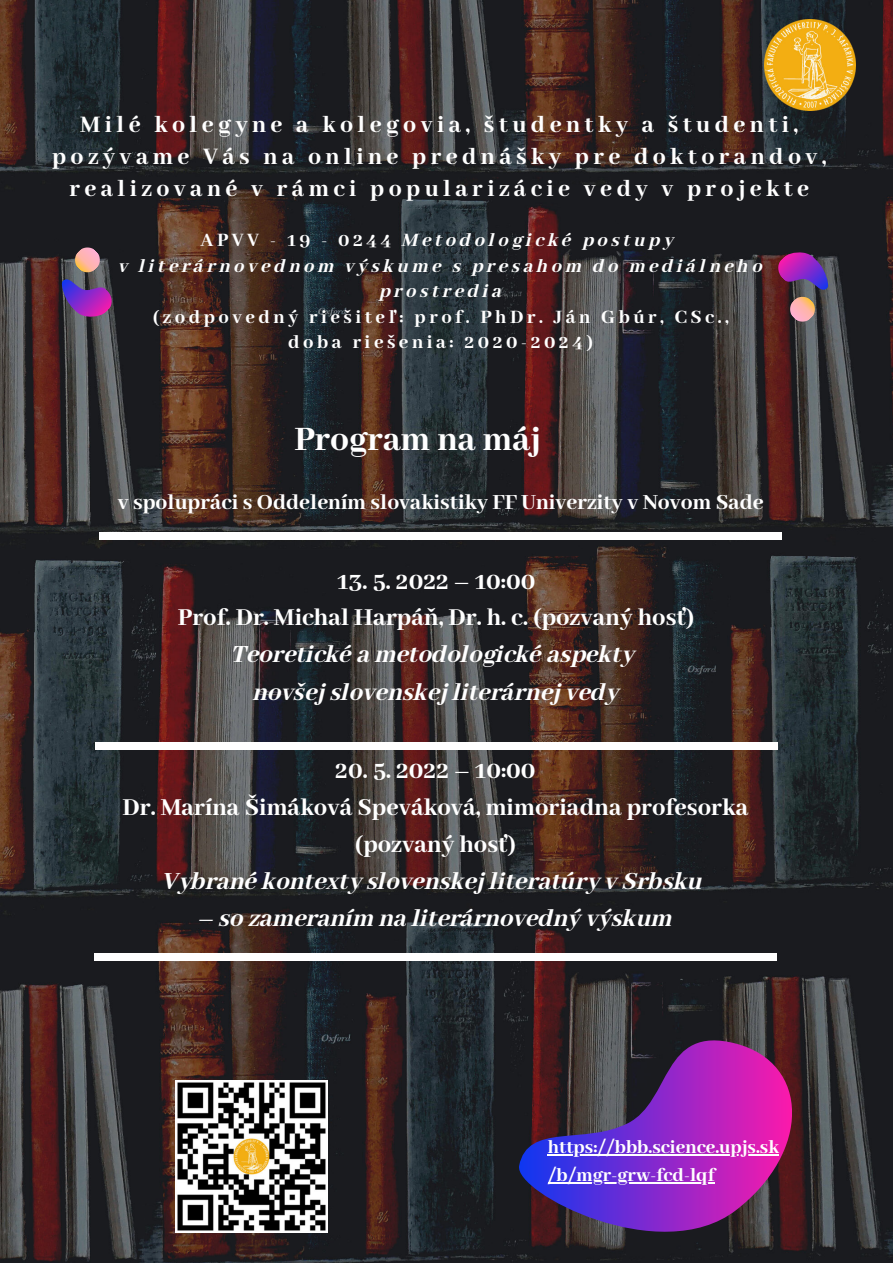
<style>
.page{position:relative;width:893px;height:1263px;background:#fff}
.page>*{position:absolute;margin:0;border:0;box-sizing:border-box;transform-origin:0 0}
.t1{font:800 37.28px "Abhaya Libre";color:#fff}
.t2{font:26.92px/37.1px "CA Generated";color:#fff;text-align:center}
.t3{font:800 26.47px/36.6px "Abhaya Libre";color:#fff;text-align:center}
.t4{font:800 25.8px/31.8px "Abhaya Libre";letter-spacing:.17em;color:#fff;text-align:center}
.t5{font:800 23.48px "Abhaya Libre";color:#fff}
.t6{font:800 20.62px/28.7px "Abhaya Libre";color:#fff}
.t7{font:20.55px/25.4px "CA Generated";letter-spacing:.17em;color:#fff;text-align:center}
.t8{font:800 20.55px/25.4px "Abhaya Libre";letter-spacing:.17em;color:#fff;text-align:center}
.s1{font-family:"Abhaya Libre";font-weight:800}
</style>
<div class="page">
<img style="left:0;top:0;width:893px;height:1263px">
<div style="left:99px;top:532px;width:683px;height:8px;background:#fff"></div>
<svg style="left:519px;top:1040px;width:273px;height:192px;background:#73298a"></svg>
<div style="left:95px;top:742px;width:683px;height:8px;background:#fff"></div>
<img style="left:764px;top:19px;width:91px;height:91px">
<svg style="left:58px;top:247px;width:59px;height:72px;background:#6b4572"></svg>
<svg style="left:773px;top:250px;width:58px;height:72px;background:#75406d"></svg>
<img style="left:175px;top:1080px;width:152px;height:152px">
<hr style="left:548px;top:1154px;width:231px;height:1px;background:#fff">
<hr style="left:548px;top:1182px;width:166px;height:2px;background:#fff">
<div style="left:94px;top:953px;width:683px;height:8px;background:#fff"></div>
<p class="t4" style="left:52px;top:110px;width:776px">Milé kolegyne a kolegovia, študentky a študenti, pozývame Vás na online prednášky pre doktorandov, realizované v rámci popularizácie vedy v projekte</p>
<p class="t7" style="left:119px;top:228px;width:645px"><span class="s1">APVV - 19 - 0244</span> Metodologické postupy<br>v literárnovednom výskume s presahom do mediálneho prostredia</p>
<p class="t8" style="left:153px;top:305px;width:577px">(zodpovedný riešiteľ: prof. PhDr. Ján Gbúr, CSc., doba riešenia: 2020-2024)</p>
<h1 class="t1" style="left:294px;top:419px;width:248px">Program na máj</h1>
<p class="t5" style="left:118px;top:489px;width:647px">v spolupráci s Oddelením slovakistiky FF Univerzity v Novom Sade</p>
<p class="t3" style="left:178px;top:564px;width:518px">13. 5. 2022 – 10:00<br>Prof. Dr. Michal Harpáň, Dr. h. c. (pozvaný hosť)</p>
<p class="t2" style="left:232px;top:637px;width:404px">Teoretické a metodologické aspekty novšej slovenskej literárnej vedy</p>
<p class="t3" style="left:122px;top:753px;width:627px">20. 5. 2022 – 10:00<br>Dr. Marína Šimáková Speváková, mimoriadna profesorka (pozvaný hosť)</p>
<p class="t2" style="left:163px;top:863px;width:541px">Vybrané kontexty slovenskej literatúry v Srbsku</p>
<p class="t2" style="left:198px;top:900px;width:476px">– so zameraním na literárnovedný výskum</p>
<p class="t6" style="left:548px;top:1133px;width:233px">https://bbb.science.upjs.sk /b/mgr-grw-fcd-lqf</p>
</div>
